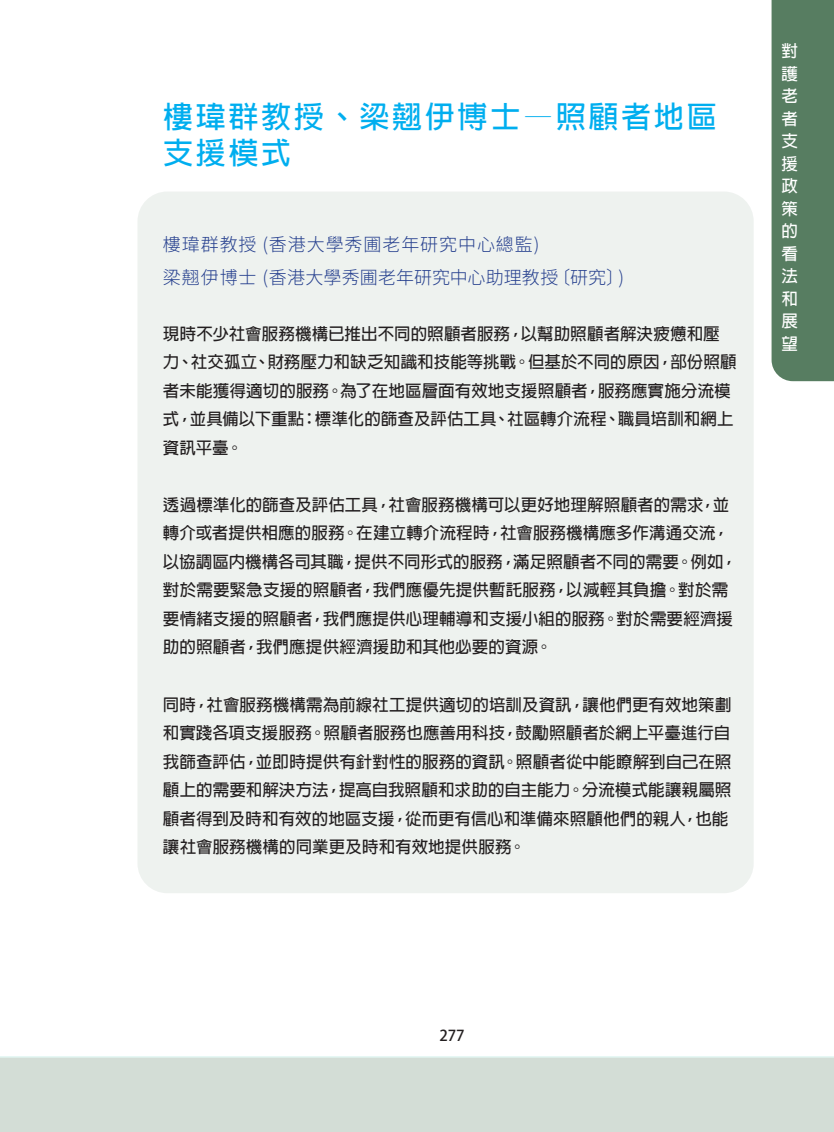
<style>
.page{position:relative;width:834px;height:1132px;background:#fff}
.page>*{position:absolute;margin:0;border:0;box-sizing:border-box;transform-origin:0 0}
.大標題{font:700 30px/36px "Adobe Fan Heiti Std";letter-spacing:.09em;color:#00aeef}
.小標題{font:300 18px "Source Han Sans HK";letter-spacing:.01em;color:#253f8e}
.小標題-2{font:300 18px "Source Han Sans HK";letter-spacing:.05em;color:#253f8e}
.內文{font:700 16.5px/28.5px "Adobe Fan Heiti Std";letter-spacing:.005em;color:#231f20}
.t1{font:700 16.5px/22.5px "Adobe Fan Heiti Std";color:#fff;text-align:justify}
.t2{font:700 15px "Adobe Fan Heiti Std";color:#231f20}
</style>
<div class="page">
<div style="left:771px;top:0;width:62px;height:381px;background:#577d61"></div>
<div style="left:0;top:1056px;width:833px;height:75px;background:#d3ddd6"></div>
<div style="left:137px;top:191px;width:616px;height:701px;background:#eef2ef;border-radius:30px"></div>
<p class="大標題" style="left:163px;top:100px;width:555px">樓瑋群教授、梁翹伊博士—照顧者地區支援模式</p>
<p class="小標題-2" style="left:163px;top:234px;width:378px">樓瑋群教授 (香港大學秀圃老年研究中心總監)</p>
<p class="小標題" style="left:163px;top:267px;width:462px">梁翹伊博士 (香港大學秀圃老年研究中心助理教授〔研究〕)</p>
<p class="內文" style="left:163px;top:320px;width:575px">現時不少社會服務機構已推出不同的照顧者服務，以幫助照顧者解決疲憊和壓力、社交孤立、財務壓力和缺乏知識和技能等挑戰。但基於不同的原因，部份照顧者未能獲得適切的服務。為了在地區層面有效地支援照顧者，服務應實施分流模式，並具備以下重點：標準化的篩查及評估工具、社區轉介流程、職員培訓和網上資訊平臺。</p>
<p class="內文" style="left:163px;top:491px;width:576px">透過標準化的篩查及評估工具，社會服務機構可以更好地理解照顧者的需求，並轉介或者提供相應的服務。在建立轉介流程時，社會服務機構應多作溝通交流，以協調區內機構各司其職，提供不同形式的服務，滿足照顧者不同的需要。例如，對於需要緊急支援的照顧者，我們應優先提供暫託服務，以減輕其負擔。對於需要情緒支援的照顧者，我們應提供心理輔導和支援小組的服務。對於需要經濟援助的照顧者，我們應提供經濟援助和其他必要的資源。</p>
<p class="內文" style="left:163px;top:690px;width:570px">同時，社會服務機構需為前線社工提供適切的培訓及資訊，讓他們更有效地策劃和實踐各項支援服務。照顧者服務也應善用科技，鼓勵照顧者於網上平臺進行自我篩查評估，並即時提供有針對性的服務的資訊。照顧者從中能瞭解到自己在照顧上的需要和解決方法，提高自我照顧和求助的自主能力。分流模式能讓親屬照顧者得到及時和有效的地區支援，從而更有信心和準備來照顧他們的親人，也能讓社會服務機構的同業更及時和有效地提供服務。</p>
<p class="t1" style="left:781px;top:40px;width:18px">對護老者支援政策的看法和展望</p>
<p class="t2" style="left:439px;top:1025px;width:27px">277</p>
</div>
